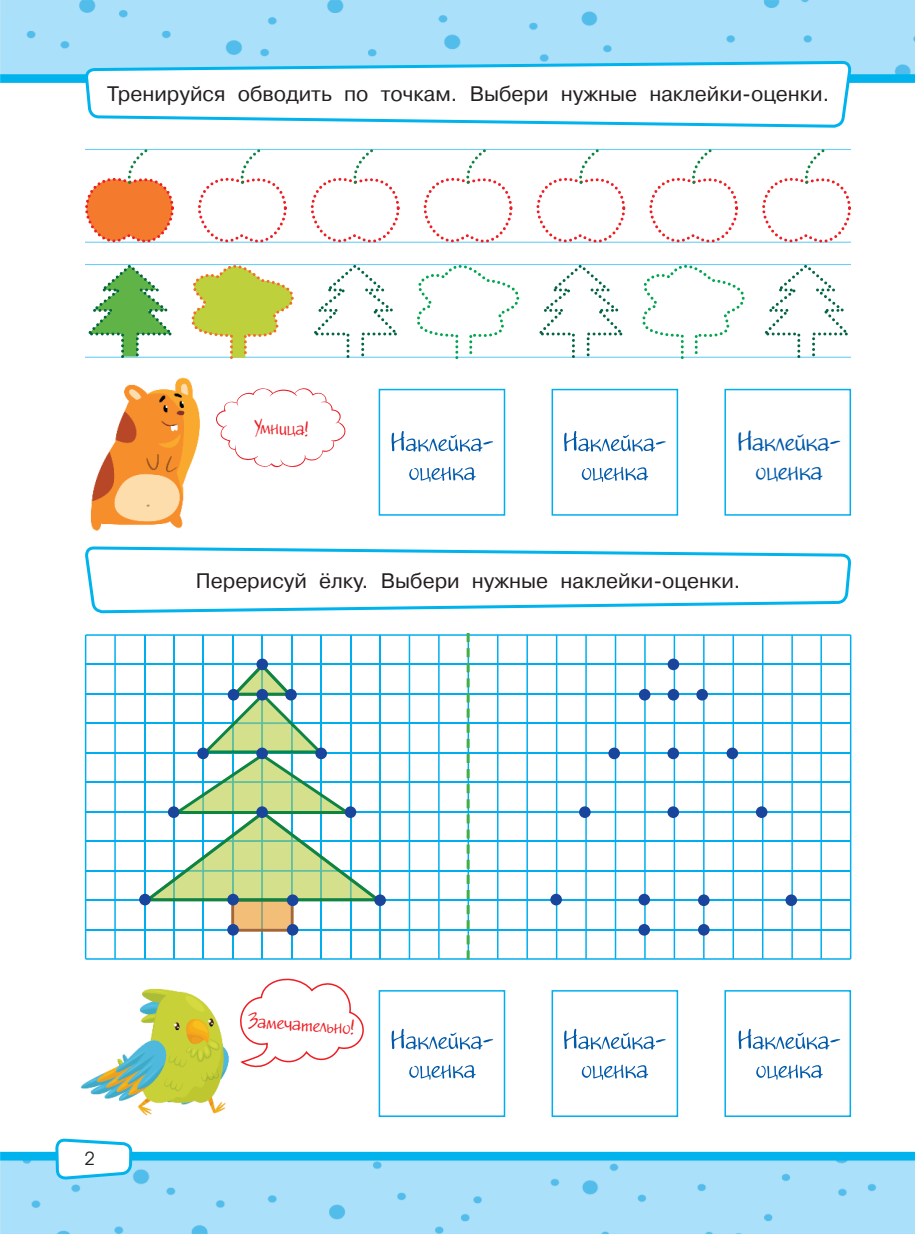
<style>
.page{position:relative;width:915px;height:1234px;background:#fff}
.page>*{position:absolute;margin:0;border:0;box-sizing:border-box;transform-origin:0 0}
.t1{font:24px/28.8px "Jakob";color:#0159a9;text-align:center}
.t2{font:21px "Pragmatica C";color:#231f20}
.t3{font:18px "Jakob C";color:#ee1d23}
.t4{font:18px "Avant Garde Gothic C";color:#231f20}
</style>
<div class="page">
<img style="left:0;top:0;width:914px;height:1233px">
<svg style="left:54px;top:1139px;width:80px;height:94px"></svg>
<svg style="left:86px;top:62px;width:766px;height:111px"></svg>
<svg style="left:83px;top:548px;width:767px;height:110px"></svg>
<hr style="left:85px;top:241px;width:765px;height:2px;background:#6bcff6">
<hr style="left:85px;top:149px;width:765px;height:1px;background:#6bcff6">
<hr style="left:85px;top:635px;width:1px;height:323px;background:#00aeef">
<hr style="left:114px;top:635px;width:2px;height:323px;background:#00aeef">
<hr style="left:144px;top:635px;width:1px;height:323px;background:#00aeef">
<hr style="left:173px;top:635px;width:2px;height:323px;background:#00aeef">
<hr style="left:202px;top:635px;width:2px;height:323px;background:#00aeef">
<hr style="left:232px;top:635px;width:1px;height:323px;background:#00aeef">
<hr style="left:261px;top:635px;width:2px;height:323px;background:#00aeef">
<hr style="left:291px;top:635px;width:1px;height:323px;background:#00aeef">
<hr style="left:320px;top:635px;width:2px;height:323px;background:#00aeef">
<hr style="left:350px;top:635px;width:1px;height:323px;background:#00aeef">
<hr style="left:379px;top:635px;width:1px;height:323px;background:#00aeef">
<hr style="left:408px;top:635px;width:2px;height:323px;background:#00aeef">
<hr style="left:438px;top:635px;width:1px;height:323px;background:#00aeef">
<hr style="left:497px;top:635px;width:1px;height:323px;background:#00aeef">
<hr style="left:526px;top:635px;width:1px;height:323px;background:#00aeef">
<hr style="left:555px;top:635px;width:2px;height:323px;background:#00aeef">
<hr style="left:585px;top:635px;width:1px;height:323px;background:#00aeef">
<hr style="left:614px;top:635px;width:2px;height:323px;background:#00aeef">
<hr style="left:644px;top:635px;width:1px;height:323px;background:#00aeef">
<hr style="left:673px;top:635px;width:2px;height:323px;background:#00aeef">
<hr style="left:702px;top:635px;width:2px;height:323px;background:#00aeef">
<hr style="left:820px;top:635px;width:1px;height:323px;background:#00aeef">
<hr style="left:732px;top:635px;width:1px;height:323px;background:#00aeef">
<hr style="left:849px;top:635px;width:2px;height:323px;background:#00aeef">
<hr style="left:761px;top:635px;width:2px;height:323px;background:#00aeef">
<hr style="left:791px;top:635px;width:1px;height:323px;background:#00aeef">
<hr style="left:86px;top:928px;width:764px;height:2px;background:#00aeef">
<hr style="left:86px;top:958px;width:764px;height:1px;background:#00aeef">
<hr style="left:86px;top:899px;width:764px;height:1px;background:#00aeef">
<hr style="left:86px;top:869px;width:764px;height:2px;background:#00aeef">
<hr style="left:86px;top:840px;width:764px;height:1px;background:#00aeef">
<hr style="left:86px;top:810px;width:764px;height:2px;background:#00aeef">
<hr style="left:86px;top:781px;width:764px;height:1px;background:#00aeef">
<hr style="left:86px;top:752px;width:764px;height:1px;background:#00aeef">
<hr style="left:86px;top:722px;width:764px;height:2px;background:#00aeef">
<hr style="left:86px;top:693px;width:764px;height:1px;background:#00aeef">
<hr style="left:86px;top:663px;width:764px;height:2px;background:#00aeef">
<hr style="left:86px;top:634px;width:764px;height:1px;background:#00aeef">
<div style="left:725px;top:389px;width:125px;height:126px;background:#fff"></div>
<div style="left:724px;top:389px;width:126px;height:126px;border:1px solid #00aeef"></div>
<div style="left:725px;top:990px;width:125px;height:125px;background:#fff"></div>
<div style="left:724px;top:989px;width:126px;height:127px;border:1px solid #00aeef"></div>
<div style="left:552px;top:389px;width:125px;height:126px;background:#fff"></div>
<div style="left:551px;top:389px;width:127px;height:126px;border:1px solid #00aeef"></div>
<div style="left:552px;top:990px;width:125px;height:125px;background:#fff"></div>
<div style="left:551px;top:989px;width:127px;height:127px;border:1px solid #00aeef"></div>
<div style="left:379px;top:389px;width:125px;height:126px;background:#fff"></div>
<div style="left:378px;top:389px;width:127px;height:126px;border:1px solid #00aeef"></div>
<div style="left:379px;top:990px;width:125px;height:125px;background:#fff"></div>
<div style="left:378px;top:989px;width:127px;height:127px;border:1px solid #00aeef"></div>
<svg style="left:139px;top:661px;width:247px;height:270px"></svg>
<svg style="left:466px;top:633px;width:3px;height:326px"></svg>
<svg style="left:83px;top:146px;width:92px;height:107px"></svg>
<svg style="left:196px;top:146px;width:92px;height:107px"></svg>
<svg style="left:309px;top:146px;width:92px;height:107px"></svg>
<svg style="left:422px;top:146px;width:92px;height:107px"></svg>
<svg style="left:534px;top:146px;width:92px;height:107px"></svg>
<svg style="left:647px;top:146px;width:92px;height:107px"></svg>
<svg style="left:760px;top:146px;width:92px;height:107px"></svg>
<svg style="left:81px;top:262px;width:773px;height:97px"></svg>
<svg style="left:187px;top:264px;width:110px;height:97px"></svg>
<svg style="left:412px;top:264px;width:332px;height:97px"></svg>
<div style="left:256px;top:658px;width:12px;height:12px;background:#1a459c;border-radius:50%"></div>
<div style="left:667px;top:658px;width:12px;height:12px;background:#1a459c;border-radius:50%"></div>
<div style="left:256px;top:688px;width:12px;height:12px;background:#1a459c;border-radius:50%"></div>
<div style="left:667px;top:688px;width:12px;height:12px;background:#1a459c;border-radius:50%"></div>
<div style="left:227px;top:688px;width:12px;height:12px;background:#1a459c;border-radius:50%"></div>
<div style="left:638px;top:688px;width:12px;height:12px;background:#1a459c;border-radius:50%"></div>
<div style="left:285px;top:688px;width:12px;height:12px;background:#1a459c;border-radius:50%"></div>
<div style="left:696px;top:688px;width:11px;height:12px;background:#1a459c;border-radius:50%"></div>
<div style="left:315px;top:747px;width:12px;height:12px;background:#1a459c;border-radius:50%"></div>
<div style="left:726px;top:747px;width:12px;height:12px;background:#1a459c;border-radius:50%"></div>
<div style="left:256px;top:747px;width:12px;height:12px;background:#1a459c;border-radius:50%"></div>
<div style="left:667px;top:747px;width:11px;height:12px;background:#1a459c;border-radius:50%"></div>
<div style="left:197px;top:747px;width:12px;height:12px;background:#1a459c;border-radius:50%"></div>
<div style="left:608px;top:747px;width:11px;height:12px;background:#1a459c;border-radius:50%"></div>
<div style="left:168px;top:806px;width:11px;height:11px;background:#1a459c;border-radius:50%"></div>
<div style="left:579px;top:806px;width:11px;height:11px;background:#1a459c;border-radius:50%"></div>
<div style="left:256px;top:806px;width:12px;height:11px;background:#1a459c;border-radius:50%"></div>
<div style="left:667px;top:806px;width:11px;height:11px;background:#1a459c;border-radius:50%"></div>
<div style="left:344px;top:806px;width:12px;height:11px;background:#1a459c;border-radius:50%"></div>
<div style="left:755px;top:806px;width:12px;height:11px;background:#1a459c;border-radius:50%"></div>
<div style="left:374px;top:894px;width:12px;height:11px;background:#1a459c;border-radius:50%"></div>
<div style="left:785px;top:894px;width:11px;height:11px;background:#1a459c;border-radius:50%"></div>
<div style="left:287px;top:894px;width:11px;height:11px;background:#1a459c;border-radius:50%"></div>
<div style="left:697px;top:894px;width:12px;height:11px;background:#1a459c;border-radius:50%"></div>
<div style="left:287px;top:923px;width:11px;height:12px;background:#1a459c;border-radius:50%"></div>
<svg style="left:697px;top:923px;width:12px;height:12px"></svg>
<div style="left:227px;top:923px;width:12px;height:12px;background:#1a459c;border-radius:50%"></div>
<div style="left:638px;top:923px;width:11px;height:12px;background:#1a459c;border-radius:50%"></div>
<div style="left:227px;top:893px;width:12px;height:12px;background:#1a459c;border-radius:50%"></div>
<div style="left:638px;top:893px;width:11px;height:12px;background:#1a459c;border-radius:50%"></div>
<div style="left:139px;top:893px;width:12px;height:12px;background:#1a459c;border-radius:50%"></div>
<div style="left:550px;top:893px;width:11px;height:12px;background:#1a459c;border-radius:50%"></div>
<svg style="left:215px;top:388px;width:132px;height:82px"></svg>
<svg style="left:239px;top:977px;width:125px;height:97px"></svg>
<svg style="left:409px;top:466px;width:66px;height:16px"></svg>
<svg style="left:391px;top:431px;width:102px;height:20px"></svg>
<svg style="left:409px;top:1064px;width:66px;height:15px"></svg>
<svg style="left:391px;top:1028px;width:102px;height:21px"></svg>
<svg style="left:581px;top:466px;width:67px;height:16px"></svg>
<svg style="left:564px;top:431px;width:101px;height:20px"></svg>
<svg style="left:581px;top:1064px;width:67px;height:15px"></svg>
<svg style="left:564px;top:1028px;width:101px;height:21px"></svg>
<svg style="left:756px;top:1064px;width:66px;height:15px"></svg>
<svg style="left:738px;top:1028px;width:101px;height:21px"></svg>
<p class="t2" style="left:107px;top:86px;width:723px">Тренируйся обводить по точкам. Выбери нужные наклейки-оценки.</p>
<p class="t3" style="left:254px;top:417px;width:56px;rotate:2deg">Умница!</p>
<p class="t1" style="left:736px;top:428px;width:105px">Наклейка&shy;оценка</p>
<p class="t2" style="left:196px;top:572px;width:546px">Перерисуй ёлку. Выбери нужные наклейки-оценки.</p>
<p class="t4" style="left:85px;top:1147px;width:11px">2</p>
<p class="t3" style="left:249px;top:1010px;width:107px;rotate:4deg">Замечательно!</p>
</div>
